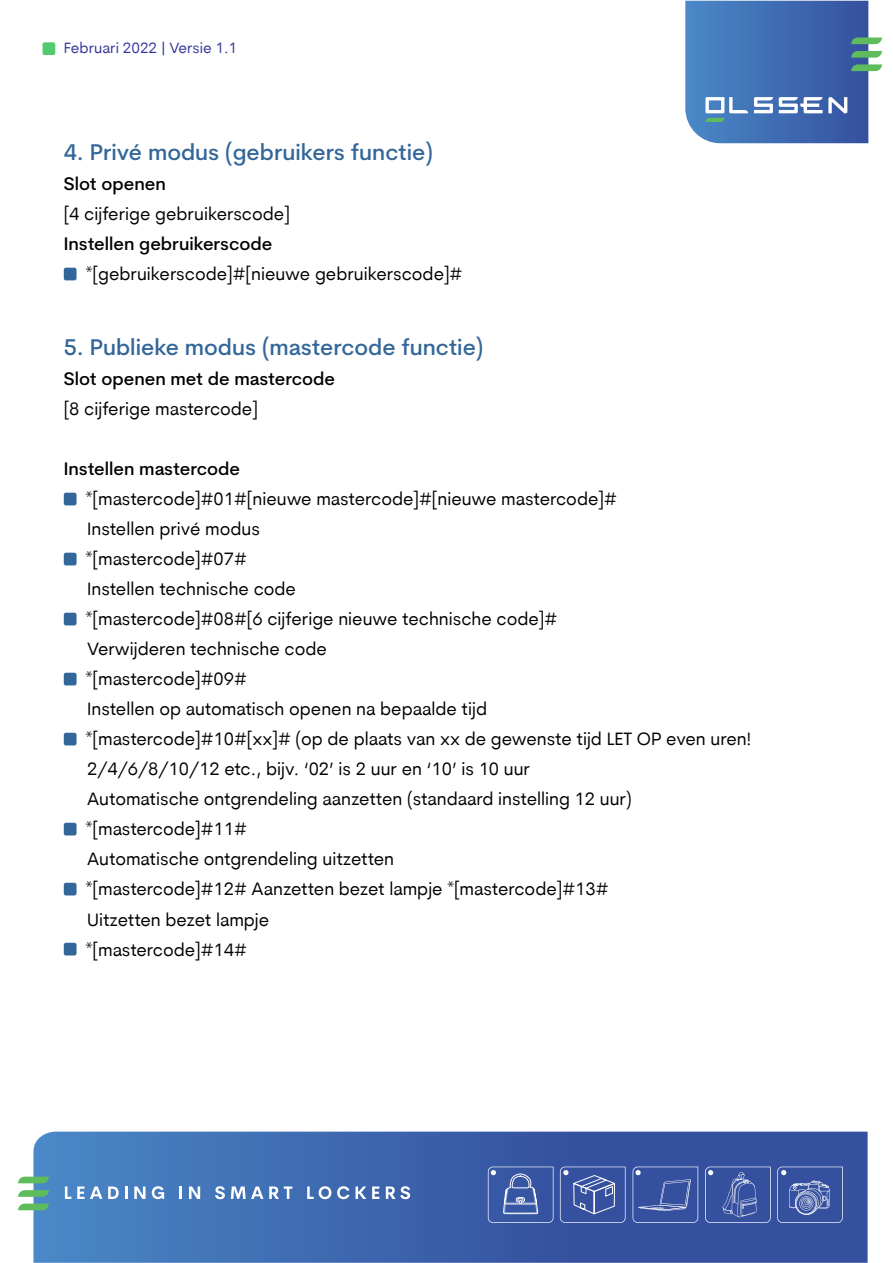
<style>
.page{position:relative;width:893px;height:1263px;background:#fff}
.page>*{position:absolute;margin:0;border:0;box-sizing:border-box;transform-origin:0 0}
.t1{font:500 22.5px "Cerebri Sans Pro";color:#369}
.t2{font:18px/30px "Cerebri Sans Pro";color:#000}
.t3{font:500 18px "Cerebri Sans Pro";color:#000}
.t4{font:15px "Cerebri Sans Pro";color:#339}
</style>
<div class="page">
<svg style="left:33px;top:1131px;width:835px;height:132px;background:#3e67ae"></svg>
<svg style="left:18px;top:1177px;width:31px;height:6px"></svg>
<svg style="left:18px;top:1190px;width:31px;height:7px"></svg>
<svg style="left:18px;top:1203px;width:31px;height:7px"></svg>
<svg style="left:65px;top:1186px;width:6px;height:13px"></svg>
<svg style="left:77px;top:1186px;width:25px;height:13px"></svg>
<svg style="left:108px;top:1186px;width:11px;height:13px"></svg>
<svg style="left:125px;top:1186px;width:3px;height:13px"></svg>
<svg style="left:134px;top:1186px;width:12px;height:13px"></svg>
<svg style="left:152px;top:1186px;width:12px;height:13px"></svg>
<svg style="left:180px;top:1186px;width:2px;height:13px"></svg>
<svg style="left:189px;top:1186px;width:11px;height:13px"></svg>
<svg style="left:215px;top:1186px;width:10px;height:13px"></svg>
<svg style="left:231px;top:1186px;width:32px;height:13px"></svg>
<svg style="left:269px;top:1186px;width:23px;height:13px"></svg>
<svg style="left:307px;top:1186px;width:24px;height:13px"></svg>
<svg style="left:337px;top:1186px;width:12px;height:13px"></svg>
<svg style="left:356px;top:1186px;width:10px;height:13px"></svg>
<svg style="left:372px;top:1186px;width:7px;height:13px"></svg>
<svg style="left:386px;top:1186px;width:24px;height:13px"></svg>
<svg style="left:633px;top:1166px;width:65px;height:57px;background:#475fa7"></svg>
<svg style="left:705px;top:1166px;width:66px;height:57px;background:#4962a8"></svg>
<svg style="left:777px;top:1166px;width:66px;height:57px;background:#5168ac"></svg>
<svg style="left:488px;top:1166px;width:65px;height:57px;background:#4e6aad"></svg>
<svg style="left:560px;top:1166px;width:66px;height:57px;background:#4f67ab"></svg>
<svg style="left:685px;top:1px;width:197px;height:142px;background:#557eb9"></svg>
<div style="left:64px;top:268px;width:13px;height:12px;background:#369;border-radius:2px"></div>
<div style="left:64px;top:493px;width:13px;height:12px;background:#369;border-radius:2px"></div>
<div style="left:64px;top:553px;width:13px;height:12px;background:#369;border-radius:2px"></div>
<div style="left:64px;top:613px;width:13px;height:12px;background:#369;border-radius:2px"></div>
<div style="left:64px;top:673px;width:13px;height:12px;background:#369;border-radius:2px"></div>
<div style="left:64px;top:733px;width:13px;height:12px;background:#369;border-radius:2px"></div>
<div style="left:64px;top:823px;width:13px;height:12px;background:#369;border-radius:2px"></div>
<div style="left:64px;top:883px;width:13px;height:12px;background:#369;border-radius:2px"></div>
<div style="left:64px;top:943px;width:13px;height:12px;background:#369;border-radius:2px"></div>
<div style="left:43px;top:42px;width:12px;height:13px;background:#54ca70;border-radius:2px"></div>
<p class="t4" style="left:64px;top:38px;width:175px">Februari 2022 | Versie 1.1</p>
<p class="t1" style="left:64px;top:137px;width:371px">4. Privé modus (gebruikers functie)</p>
<p class="t3" style="left:64px;top:172px;width:103px">Slot openen</p>
<p class="t2" style="left:64px;top:198px;width:228px">[4 cijferige gebruikerscode]</p>
<p class="t3" style="left:64px;top:232px;width:210px">Instellen gebruikerscode</p>
<p class="t2" style="left:86px;top:258px;width:378px">*[gebruikerscode]#[nieuwe gebruikerscode]#</p>
<p class="t1" style="left:64px;top:332px;width:421px">5. Publieke modus (mastercode functie)</p>
<p class="t3" style="left:64px;top:367px;width:273px">Slot openen met de mastercode</p>
<p class="t2" style="left:64px;top:393px;width:196px">[8 cijferige mastercode]</p>
<p class="t3" style="left:64px;top:457px;width:178px">Instellen mastercode</p>
<p class="t2" style="left:86px;top:483px;width:667px">*[mastercode]#01#[nieuwe mastercode]#[nieuwe mastercode]#<br>Instellen privé modus<br>*[mastercode]#07#<br>Instellen technische code<br>*[mastercode]#08#[6 cijferige nieuwe technische code]#<br>Verwijderen technische code<br>*[mastercode]#09#<br>Instellen op automatisch openen na bepaalde tijd<br>*[mastercode]#10#[xx]# (op de plaats van xx de gewenste tijd LET OP even uren!<br>2/4/6/8/10/12 etc., bijv. ‘02’ is 2 uur en ‘10’ is 10 uur<br>Automatische ontgrendeling aanzetten (standaard instelling 12 uur) *[mastercode]#11#<br>Automatische ontgrendeling uitzetten<br>*[mastercode]#12# Aanzetten bezet lampje *[mastercode]#13#<br>Uitzetten bezet lampje<br>*[mastercode]#14#</p>
</div>
